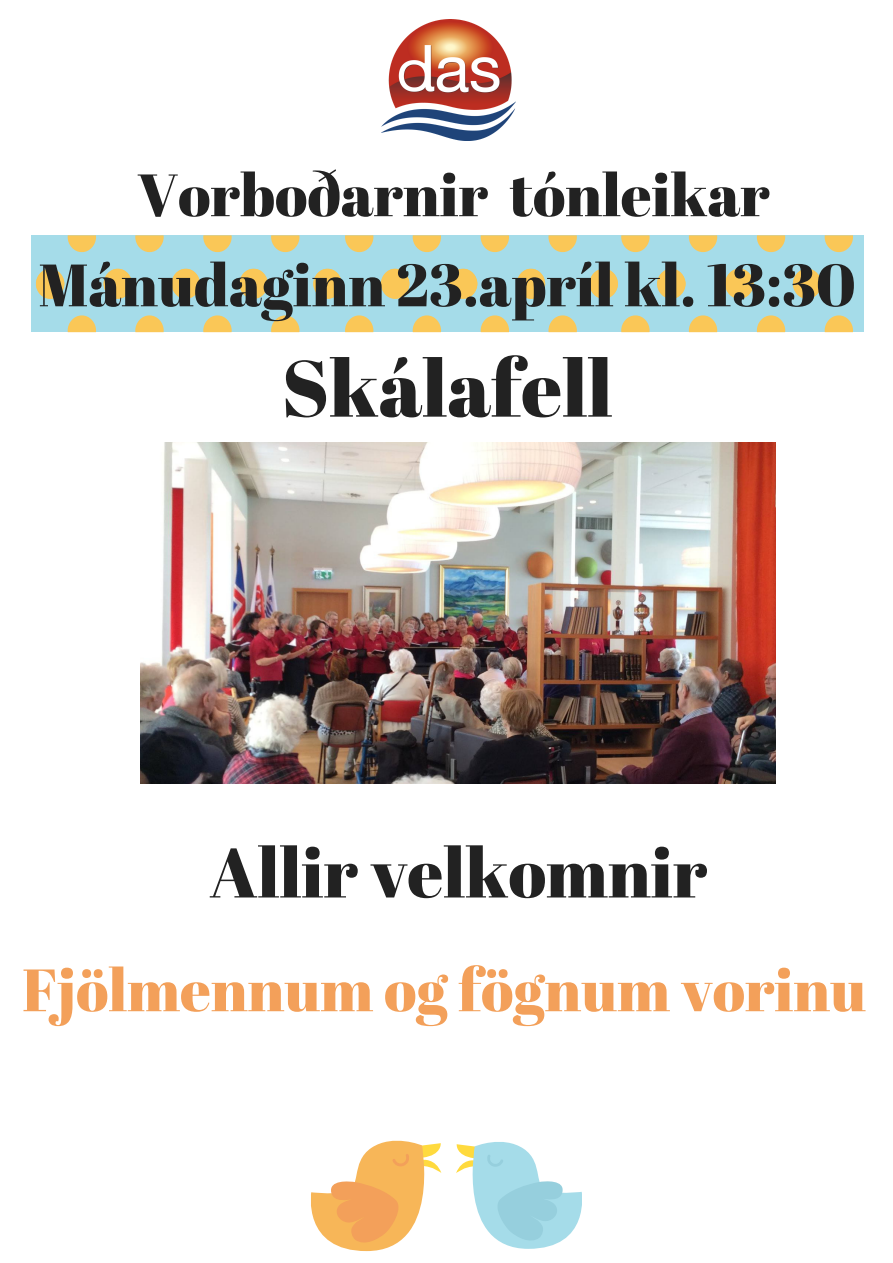
<style>
.page{position:relative;width:893px;height:1263px;background:#fff}
.page>*{position:absolute;margin:0;border:0;box-sizing:border-box;transform-origin:0 0}
.t1{font:79.5px "Abril Fatface";color:#222}
.t2{font:69.6px "Abril Fatface";color:#222}
.t3{font:59.55px/90.2px "Abril Fatface";color:#222;text-align:center}
.t4{font:59.55px "Abril Fatface";color:#f3a05a}
</style>
<div class="page">
<div style="left:585px;top:235px;width:277px;height:97px;background:#a5dce9"></div>
<div style="left:32px;top:235px;width:277px;height:97px;background:#a5dce9"></div>
<div style="left:309px;top:235px;width:277px;height:97px;background:#a5dce9"></div>
<svg style="left:589px;top:269px;width:29px;height:30px"></svg>
<svg style="left:725px;top:269px;width:28px;height:30px"></svg>
<svg style="left:657px;top:269px;width:28px;height:30px"></svg>
<svg style="left:793px;top:269px;width:28px;height:30px"></svg>
<svg style="left:621px;top:315px;width:29px;height:17px"></svg>
<svg style="left:825px;top:315px;width:28px;height:17px"></svg>
<svg style="left:757px;top:315px;width:28px;height:17px"></svg>
<svg style="left:689px;top:315px;width:28px;height:17px"></svg>
<svg style="left:825px;top:235px;width:28px;height:17px"></svg>
<svg style="left:621px;top:235px;width:29px;height:17px"></svg>
<svg style="left:689px;top:235px;width:28px;height:17px"></svg>
<svg style="left:757px;top:235px;width:28px;height:17px"></svg>
<svg style="left:36px;top:269px;width:28px;height:30px"></svg>
<svg style="left:172px;top:269px;width:28px;height:30px"></svg>
<svg style="left:104px;top:269px;width:28px;height:30px"></svg>
<svg style="left:239px;top:269px;width:29px;height:30px"></svg>
<svg style="left:68px;top:315px;width:28px;height:17px"></svg>
<svg style="left:271px;top:315px;width:28px;height:17px"></svg>
<svg style="left:203px;top:315px;width:29px;height:17px"></svg>
<svg style="left:135px;top:315px;width:29px;height:17px"></svg>
<svg style="left:271px;top:235px;width:28px;height:17px"></svg>
<svg style="left:68px;top:235px;width:28px;height:17px"></svg>
<svg style="left:135px;top:235px;width:29px;height:17px"></svg>
<svg style="left:203px;top:235px;width:29px;height:17px"></svg>
<svg style="left:313px;top:269px;width:29px;height:30px"></svg>
<svg style="left:449px;top:269px;width:28px;height:30px"></svg>
<svg style="left:381px;top:269px;width:28px;height:30px"></svg>
<svg style="left:517px;top:269px;width:28px;height:30px"></svg>
<svg style="left:345px;top:315px;width:28px;height:17px"></svg>
<svg style="left:548px;top:315px;width:29px;height:17px"></svg>
<svg style="left:481px;top:315px;width:28px;height:17px"></svg>
<svg style="left:413px;top:315px;width:28px;height:17px"></svg>
<svg style="left:548px;top:235px;width:29px;height:17px"></svg>
<svg style="left:345px;top:235px;width:28px;height:17px"></svg>
<svg style="left:413px;top:235px;width:28px;height:17px"></svg>
<svg style="left:481px;top:235px;width:28px;height:17px"></svg>
<img style="left:382px;top:19px;width:134px;height:122px">
<svg style="left:311px;top:1141px;width:130px;height:110px"></svg>
<svg style="left:456px;top:1142px;width:126px;height:107px"></svg>
<img style="left:141px;top:442px;width:635px;height:342px">
<p class="t3" style="left:38px;top:148px;width:819px">Vorboðarnir tónleikar<br>Mánudaginn 23.apríl kl. 13:30</p>
<h1 class="t1" style="left:282px;top:332px;width:332px">Skálafell</h1>
<p class="t2" style="left:209px;top:824px;width:499px">Allir velkomnir</p>
<p class="t4" style="left:22px;top:948px;width:845px">Fjölmennum og fögnum vorinu</p>
</div>
